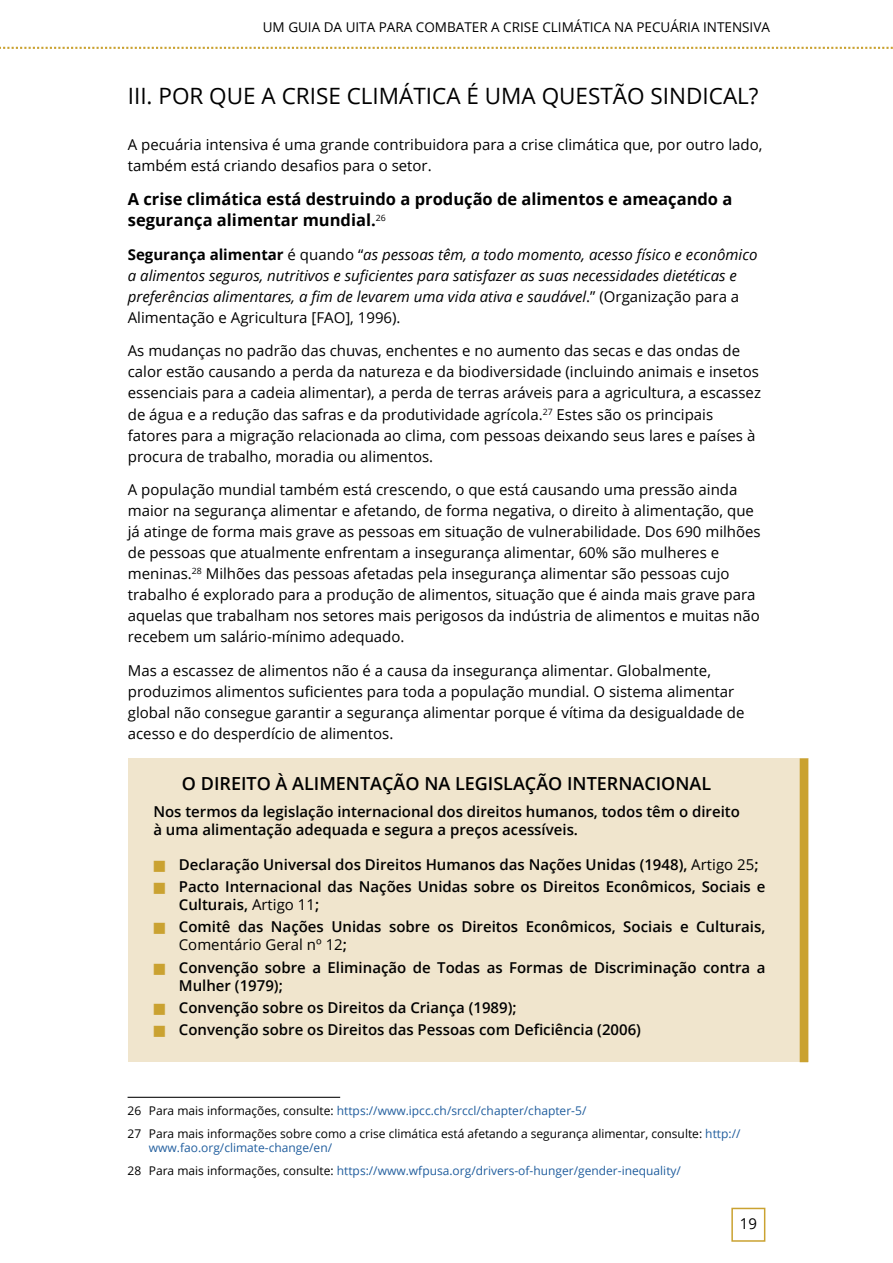
<style>
.page{position:relative;width:893px;height:1263px;background:#fff}
.page>*{position:absolute;margin:0;border:0;box-sizing:border-box;transform-origin:0 0}
.t1{font:22.5px "Open Sans";color:#000}
.t2{font:600 18px "Open Sans";color:#000}
.t3{font:700 16.5px/21px "Open Sans";color:#000}
.t4{font:15px/21px "Open Sans";color:#000}
.t5{font:600 15px/18px "Open Sans";color:#000}
.t6{font:italic 15px/21px "Open Sans";color:#000}
.t7{font:13.5px "Open Sans";color:#000}
.t8{font:12px/23px "Open Sans";color:#000}
.t9{font:12px/23px "Open Sans";color:#215e9e}
.s1{font-weight:700;font-style:normal}
.s2{font-style:normal}
.s3{color:#caa231}
.s4{font-weight:400}
.s5{color:#215e9e}
.s6{color:#000}
</style>
<div class="page">
<svg style="left:0;top:47px;width:893px;height:2px"></svg>
<div style="left:731px;top:1208px;width:34px;height:34px;border:2px solid #caa231"></div>
<hr style="left:128px;top:1097px;width:212px;height:1px;background:#000">
<div style="left:128px;top:758px;width:680px;height:304px;background:#f0e5cd"></div>
<div style="left:800px;top:758px;width:8px;height:304px;background:#caa231"></div>
<p class="t7" style="left:263px;top:17px;width:509px">UM GUIA DA UITA PARA COMBATER A CRISE CLIMÁTICA NA PECUÁRIA INTENSIVA</p>
<h1 class="t1" style="left:128px;top:80px;width:632px">III. POR QUE A CRISE CLIMÁTICA É UMA QUESTÃO SINDICAL?</h1>
<p class="t4" style="left:128px;top:134px;width:636px">A pecuária intensiva é uma grande contribuidora para a crise climática que, por outro lado, também está criando desafios para o setor.</p>
<p class="t3" style="left:128px;top:188px;width:606px">A crise climática está destruindo a produção de alimentos e ameaçando a segurança alimentar mundial.<sup>26</sup></p>
<p class="t6" style="left:128px;top:243px;width:631px"><span class="s1">Segurança alimentar</span> <span class="s2">é quando “</span>as pessoas têm, a todo momento, acesso físico e econômico a alimentos seguros, nutritivos e suficientes para satisfazer as suas necessidades dietéticas e preferências alimentares, a fim de levarem uma vida ativa e saudável<span class="s2">.” (Organização para a Alimentação e Agricultura [FAO], 1996).</span></p>
<p class="t4" style="left:128px;top:340px;width:635px">As mudanças no padrão das chuvas, enchentes e no aumento das secas e das ondas de calor estão causando a perda da natureza e da biodiversidade (incluindo animais e insetos essenciais para a cadeia alimentar), a perda de terras aráveis para a agricultura, a escassez de água e a redução das safras e da produtividade agrícola.<sup>27</sup> Estes são os principais fatores para a migração relacionada ao clima, com pessoas deixando seus lares e países à procura de trabalho, moradia ou alimentos.</p>
<p class="t4" style="left:128px;top:479px;width:634px">A população mundial também está crescendo, o que está causando uma pressão ainda maior na segurança alimentar e afetando, de forma negativa, o direito à alimentação, que já atinge de forma mais grave as pessoas em situação de vulnerabilidade. Dos 690 milhões de pessoas que atualmente enfrentam a insegurança alimentar, 60% são mulheres e meninas.<sup>28</sup> Milhões das pessoas afetadas pela insegurança alimentar são pessoas cujo trabalho é explorado para a produção de alimentos, situação que é ainda mais grave para aquelas que trabalham nos setores mais perigosos da indústria de alimentos e muitas não recebem um salário-mínimo adequado.</p>
<p class="t4" style="left:128px;top:660px;width:618px">Mas a escassez de alimentos não é a causa da insegurança alimentar. Globalmente, produzimos alimentos suficientes para toda a população mundial. O sistema alimentar global não consegue garantir a segurança alimentar porque é vítima da desigualdade de acesso e do desperdício de alimentos.</p>
<p class="t2" style="left:182px;top:771px;width:531px">O DIREITO À ALIMENTAÇÃO NA LEGISLAÇÃO INTERNACIONAL</p>
<p class="t5" style="left:153px;top:802px;width:588px">Nos termos da legislação internacional dos direitos humanos, todos têm o direito à uma alimentação adequada e segura a preços acessíveis.</p>
<p class="t5" style="left:153px;top:855px;width:607px"><span class="s3">■</span> Declaração Universal dos Direitos Humanos das Nações Unidas (1948), <span class="s4">Artigo 25</span>;</p>
<p class="t5" style="left:179px;top:877px;width:588px;text-indent:-26px"><span class="s3">■</span> Pacto Internacional das Nações Unidas sobre os Direitos Econômicos, Sociais e<br>Culturais, <span class="s4">Artigo 11</span>;</p>
<p class="t5" style="left:179px;top:918px;width:588px;text-indent:-26px"><span class="s3">■</span> Comitê das Nações Unidas sobre os Direitos Econômicos, Sociais e Culturais,<br><span class="s4">Comentário Geral nº 12</span>;</p>
<p class="t5" style="left:179px;top:958px;width:588px;text-indent:-26px"><span class="s3">■</span> Convenção sobre a Eliminação de Todas as Formas de Discriminação contra a<br>Mulher (1979);</p>
<p class="t5" style="left:153px;top:998px;width:365px"><span class="s3">■</span> Convenção sobre os Direitos da Criança (1989);</p>
<p class="t5" style="left:153px;top:1020px;width:489px"><span class="s3">■</span> Convenção sobre os Direitos das Pessoas com Deficiência (2006)</p>
<p class="t8" style="left:128px;top:1099px;width:614px">26 Para mais informações, consulte: <span class="s5">https://www.ipcc.ch/srccl/chapter/chapter-5/<br></span>27 Para mais informações sobre como a crise climática está afetando a segurança alimentar, consulte: <span class="s5">http://</span></p>
<p class="t9" style="left:128px;top:1136px;width:555px;text-indent:21px">www.fao.org/climate-change/en/<br><span class="s6">28 Para mais informações, consulte:</span> https://www.wfpusa.org/drivers-of-hunger/gender-inequality/</p>
<p class="t4" style="left:740px;top:1213px;width:19px">19</p>
</div>
